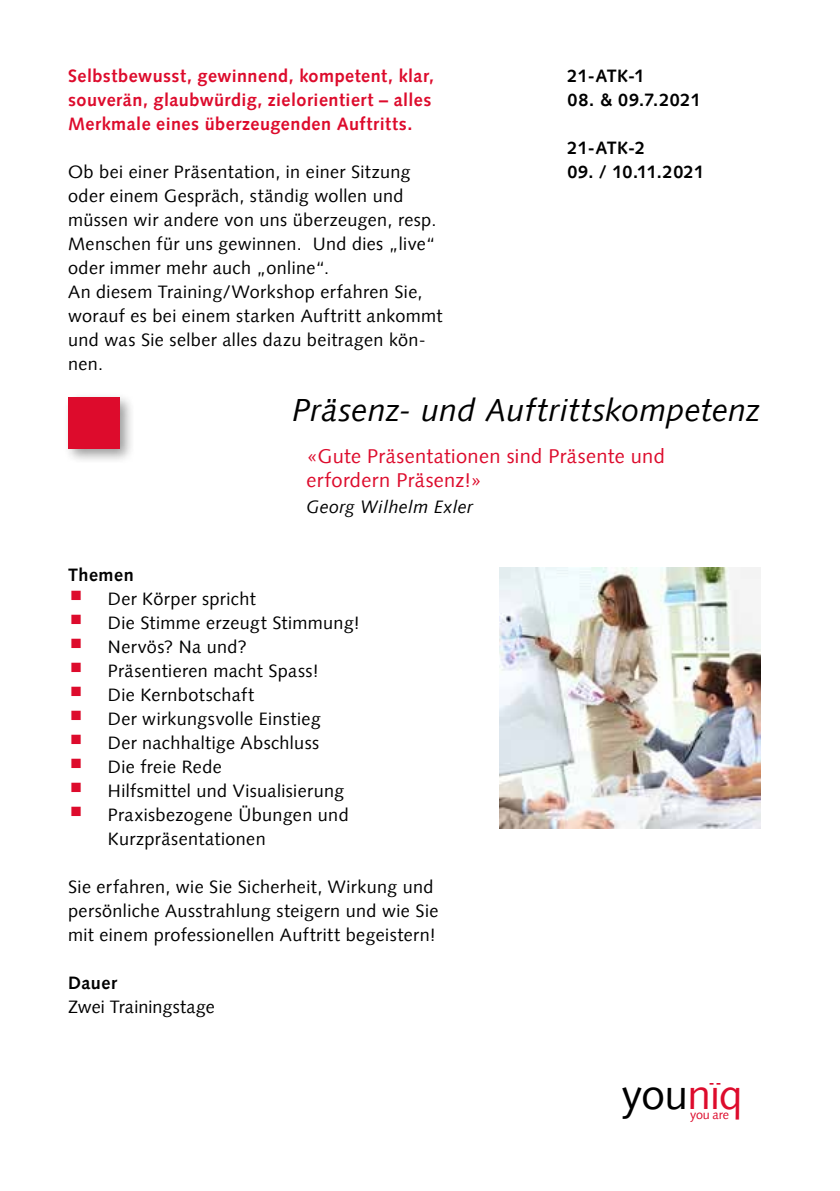
<style>
.page{position:relative;width:840px;height:1191px;background:#fff}
.page>*{position:absolute;margin:0;border:0;box-sizing:border-box;transform-origin:0 0}
.t1{font:42.2px "Syntax LT";letter-spacing:-.01em;color:#000}
.t2{font:italic 32px "Syntax LT";letter-spacing:.01em;color:#000}
.t3{font:20px/24px "Syntax LT";letter-spacing:.015em;color:#dd0b2c}
.t4{font:18px/24px "Syntax LT";letter-spacing:.02em;color:#000}
.t5{font:700 18px/24px "Syntax LT";letter-spacing:.025em;color:#dd0b2c}
.t6{font:700 18px "Syntax LT";letter-spacing:.025em;color:#000}
.t7{font:italic 18px "Syntax LT";letter-spacing:.015em;color:#000}
.t8{font:12.4px "Syntax LT";letter-spacing:-.015em;color:#dd0b2c}
.s1{color:#dd0b2c}
</style>
<div class="page">
<div style="left:63px;top:392px;width:72px;height:72px;background:#000;opacity:.4"></div>
<div style="left:68px;top:397px;width:51px;height:51px;background:#dd0b2c"></div>
<img style="left:499px;top:567px;width:261px;height:261px">
<p class="t5" style="left:68px;top:64px;width:367px">Selbstbewusst, gewinnend, kompetent, klar, souverän, glaubwürdig, zielorientiert – alles<br>Merkmale eines überzeugenden Auftritts.</p>
<p class="t4" style="left:68px;top:159px;width:376px">Ob bei einer Präsentation, in einer Sitzung oder einem Gespräch, ständig wollen und müssen wir andere von uns überzeugen, resp.<br>Menschen für uns gewinnen. Und dies „live“ oder immer mehr auch „online“.<br>An diesem Training/Workshop erfahren Sie, worauf es bei einem starken Auftritt ankommt und was Sie selber alles dazu beitragen kön&shy;nen.</p>
<h2 class="t2" style="left:292px;top:391px;width:469px">Präsenz- und Auftrittskompetenz</h2>
<p class="t3" style="left:306px;top:444px;width:360px">«Gute Präsentationen sind Präsente und erfordern Präsenz!»</p>
<p class="t7" style="left:306px;top:496px;width:168px">Georg Wilhelm Exler</p>
<p class="t6" style="left:567px;top:65px;width:78px">21-ATK-1</p>
<p class="t6" style="left:567px;top:89px;width:135px">08. &amp; 09.7.2021</p>
<p class="t6" style="left:567px;top:137px;width:79px">21-ATK-2</p>
<p class="t6" style="left:567px;top:161px;width:138px">09. / 10.11.2021</p>
<p class="t6" style="left:68px;top:564px;width:67px">Themen</p>
<p class="t4" style="left:108px;top:586px;width:253px">Der Körper spricht<br>Die Stimme erzeugt Stimmung!<br>Nervös? Na und?<br>Präsentieren macht Spass!<br>Die Kernbotschaft<br>Der wirkungsvolle Einstieg<br>Der nachhaltige Abschluss<br>Die freie Rede<br>Hilfsmittel und Visualisierung<br>Praxisbezogene Übungen und<br>Kurzpräsentationen</p>
<p class="t4" style="left:68px;top:874px;width:371px">Sie erfahren, wie Sie Sicherheit, Wirkung und persönliche Ausstrahlung steigern und wie Sie mit einem professionellen Auftritt begeistern!</p>
<p class="t6" style="left:68px;top:972px;width:50px">Dauer</p>
<p class="t4" style="left:68px;top:994px;width:148px">Zwei Trainingstage</p>
<h1 class="t1" style="left:621px;top:1069px;width:123px">you<span class="s1">nïq</span></h1>
<p class="t8" style="left:689px;top:1107px;width:40px">you are</p>
</div>
